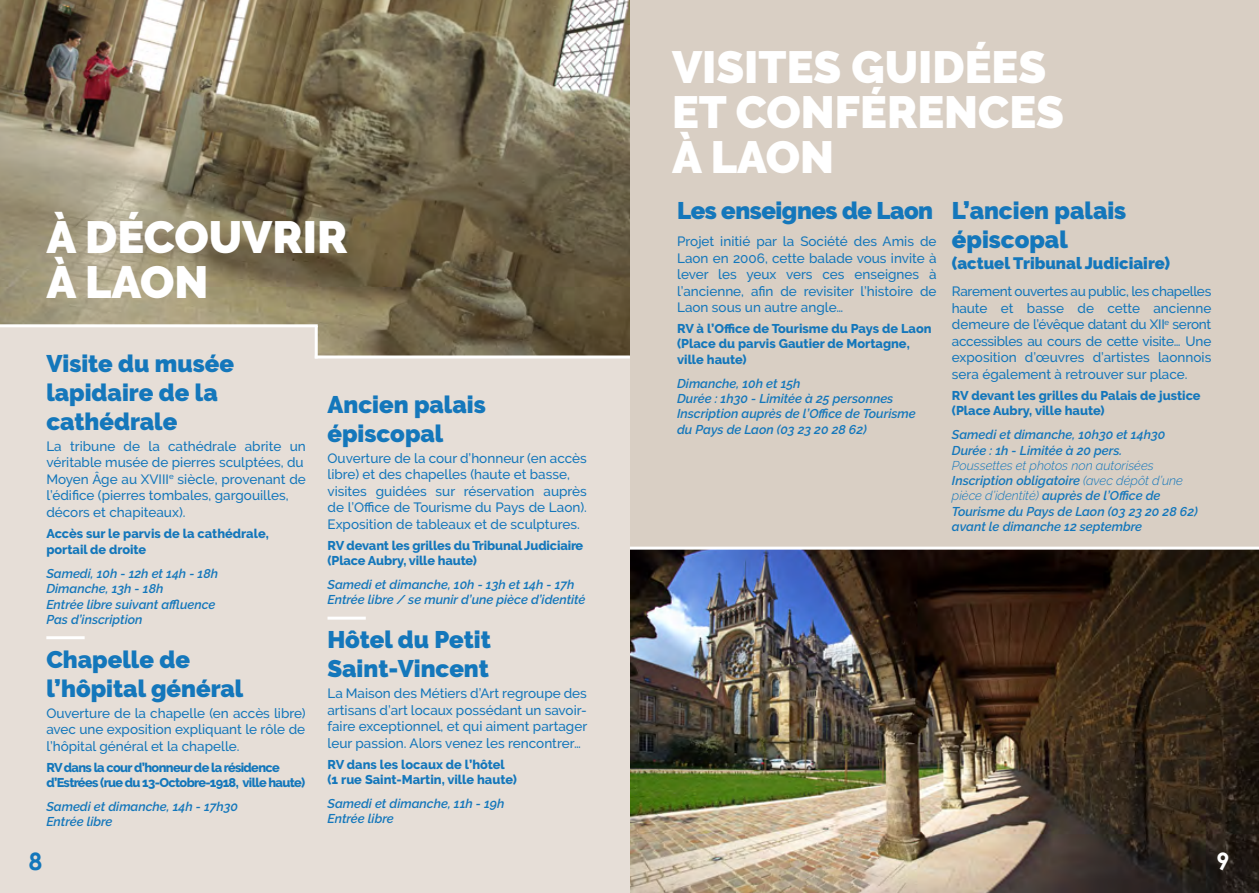
<style>
.page{position:relative;width:1259px;height:893px;background:#fff}
.page>*{position:absolute;margin:0;border:0;box-sizing:border-box;transform-origin:0 0}
.t1{font:900 45px/45px "Raleway";color:#fff}
.t2{font:900 24px/28.8px "Raleway";color:#1477bb}
.t3{font:900 24px "Raleway";letter-spacing:-.02em;color:#1477bb}
.t4{font:700 24px "Century Gothic";color:#1477bb}
.t5{font:700 24px "Century Gothic";color:#fff}
.t6{font:900 16.5px "Raleway";color:#1477bb}
.t7{font:500 13.5px/16.5px "Raleway";color:#1477bb;text-align:justify}
.t8{font:italic 600 12.75px/15.3px "Raleway";color:#1477bb}
.t9{font:800 12.75px/15.3px "Raleway";color:#1477bb}
.t10{font:800 12.75px/15.3px "Raleway";letter-spacing:-.05em;color:#1477bb}
.s1{font-weight:300}
</style>
<div class="page">
<div style="left:629px;top:0;width:630px;height:548px;background:#d9cfc4"></div>
<img style="left:630px;top:550px;width:629px;height:343px">
<div style="left:0;top:0;width:629px;height:893px;background:#e6ded7"></div>
<hr style="left:327px;top:617px;width:39px;height:3px;background:#fff">
<img style="left:0;top:0;width:630px;height:355px">
<div style="left:0;top:327px;width:315px;height:324px;background:#e6ded7"></div>
<hr style="left:46px;top:636px;width:39px;height:3px;background:#fff">
<hr style="left:630px;top:547px;width:629px;height:3px;background:#fff">
<hr style="left:315px;top:355px;width:315px;height:3px;background:#fff">
<hr style="left:315px;top:326px;width:3px;height:32px;background:#fff">
<hr style="left:0;top:324px;width:318px;height:3px;background:#fff">
<h1 class="t1" style="left:46px;top:215px;width:303px">À DÉCOUVRIR<br>À LAON</h1>
<h2 class="t2" style="left:46px;top:349px;width:189px">Visite du musée lapidaire de la cathédrale</h2>
<p class="t7" style="left:46px;top:438px;width:261px;text-align:left">La tribune de la cathédrale abrite un véritable musée de pierres sculptées, du Moyen Âge au XVIII<sup>e</sup> siècle, provenant de l’édifice (pierres tombales, gargouilles, décors et chapiteaux).</p>
<p class="t9" style="left:46px;top:525px;width:224px;line-height:16.2px">Accès sur le parvis de la cathédrale, portail de droite</p>
<p class="t8" style="left:46px;top:566px;width:173px">Samedi, 10h - 12h et 14h - 18h<br>Dimanche, 13h - 18h<br>Entrée libre suivant affluence<br>Pas d’inscription</p>
<h2 class="t2" style="left:46px;top:645px;width:199px">Chapelle de l’hôpital général</h2>
<p class="t7" style="left:46px;top:705px;width:261px">Ouverture de la chapelle (en accès libre) avec une exposition expliquant le rôle de l’hôpital général et la chapelle.</p>
<p class="t10" style="left:46px;top:760px;width:260px">RV dans la cour d’honneur de la résidence d’Estrées (rue du 13-Octobre-1918, ville haute)</p>
<p class="t8" style="left:46px;top:799px;width:193px">Samedi et dimanche, 14h - 17h30<br>Entrée libre</p>
<h2 class="t2" style="left:327px;top:390px;width:160px">Ancien palais épiscopal</h2>
<p class="t7" style="left:327px;top:450px;width:261px;text-align:left">Ouverture de la cour d’honneur (en accès libre) et des chapelles (haute et basse, visites guidées sur réservation auprès de l’Office de Tourisme du Pays de Laon).<br>Exposition de tableaux et de sculptures.</p>
<p class="t9" style="left:327px;top:538px;width:257px">RV devant les grilles du Tribunal Judiciaire (Place Aubry, ville haute)</p>
<p class="t8" style="left:327px;top:577px;width:260px">Samedi et dimanche, 10h - 13h et 14h - 17h<br>Entrée libre / se munir d’une pièce d’identité</p>
<h2 class="t2" style="left:327px;top:626px;width:165px">Hôtel du Petit<br>Saint-Vincent</h2>
<p class="t7" style="left:327px;top:685px;width:261px">La Maison des Métiers d’Art regroupe des artisans d’art locaux possédant un savoir&shy;faire exceptionnel, et qui aiment partager leur passion. Alors venez les rencontrer…</p>
<p class="t9" style="left:327px;top:757px;width:191px">RV dans les locaux de l’hôtel (1 rue Saint-Martin, ville haute)</p>
<p class="t8" style="left:327px;top:796px;width:179px">Samedi et dimanche, 11h - 19h<br>Entrée libre</p>
<h1 class="t1" style="left:672px;top:45px;width:393px">VISITES GUIDÉES<br>ET CONFÉRENCES<br>À LAON</h1>
<h2 class="t3" style="left:677px;top:197px;width:258px">Les enseignes de Laon</h2>
<p class="t7" style="left:677px;top:233px;width:261px">Projet initié par la Société des Amis de Laon en 2006, cette balade vous invite à lever les yeux vers ces enseignes à l’ancienne, afin de revisiter l’histoire de Laon sous un autre angle…</p>
<p class="t9" style="left:677px;top:321px;width:256px">RV à l’Office de Tourisme du Pays de Laon (Place du parvis Gautier de Mortagne, ville haute)</p>
<p class="t8" style="left:677px;top:375px;width:240px">Dimanche, 10h et 15h<br>Durée : 1h30 - Limitée à 25 personnes<br>Inscription auprès de l’Office de Tourisme du Pays de Laon (03 23 20 28 62)</p>
<h2 class="t2" style="left:952px;top:196px;width:176px">L’ancien palais épiscopal</h2>
<p class="t6" style="left:952px;top:254px;width:220px">(actuel Tribunal Judiciaire)</p>
<p class="t7" style="left:952px;top:283px;width:261px">Rarement ouvertes au public, les chapelles haute et basse de cette ancienne demeure de l’évêque datant du XII<sup>e</sup> seront accessibles au cours de cette visite… Une exposition d’œuvres d’artistes laonnois sera également à retrouver sur place.</p>
<p class="t9" style="left:952px;top:388px;width:250px">RV devant les grilles du Palais de justice (Place Aubry, ville haute)</p>
<p class="t8" style="left:952px;top:427px;width:215px">Samedi et dimanche, 10h30 et 14h30<br>Durée : 1h - Limitée à 20 pers.</p>
<p class="t8" style="left:952px;top:458px;width:247px"><span class="s1">Poussettes et photos non autorisées </span>Inscription obligatoire <span class="s1">(avec dépôt d’une pièce d’identité)</span> auprès de l’Office de Tourisme du Pays de Laon (03 23 20 28 62) avant le dimanche 12 septembre</p>
<h2 class="t4" style="left:29px;top:846px;width:15px">8</h2>
<h2 class="t5" style="left:1216px;top:846px;width:15px">9</h2>
</div>
